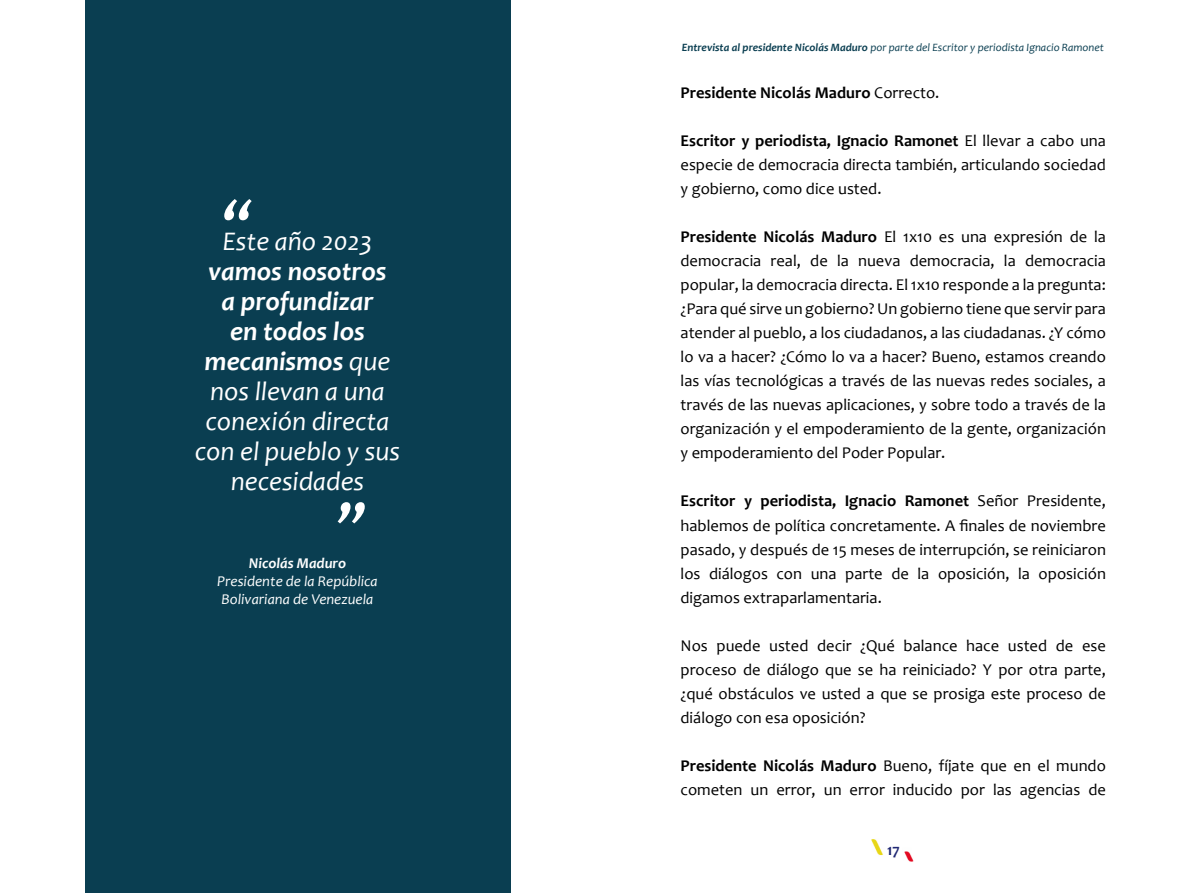
<style>
.page{position:relative;width:1191px;height:893px;background:#fff}
.page>*{position:absolute;margin:0;border:0;box-sizing:border-box;transform-origin:0 0}
.t1{font:italic 700 60px "Candara";color:#fff}
.t2{font:italic 27px/30px "Candara";color:#fff;text-align:center}
.t3{font:16.5px/24px "Candara";color:#000;text-align:justify}
.t4{font:700 16.5px "Candara";color:#000}
.t5{font:700 15.75px "Candara";color:#202873}
.t6{font:italic 15px/18px "Candara";color:#fff}
.t7{font:italic 700 15px "Candara";color:#fff}
.t8{font:italic 11.25px "Candara";color:#0a3e51}
.s1{font-weight:700}
.s2{font-weight:400}
</style>
<div class="page">
<img style="left:872px;top:839px;width:41px;height:23px">
<div style="left:85px;top:0;width:425px;height:893px;background:#0a3e51"></div>
<h1 class="t1" style="left:222px;top:184px;width:32px">“</h1>
<h2 class="t2" style="left:223px;top:226px;width:151px">Este año 2023</h2>
<h2 class="t2" style="left:195px;top:256px;width:207px"><span class="s1">vamos nosotros<br>a profundizar<br>en todos los mecanismos</span> que nos llevan a una conexión directa con el pueblo y sus necesidades</h2>
<h1 class="t1" style="left:336px;top:487px;width:32px">”</h1>
<p class="t7" style="left:249px;top:554px;width:99px">Nicolás Maduro</p>
<p class="t6" style="left:217px;top:572px;width:162px">Presidente de la República<br>Bolivariana de Venezuela</p>
<p class="t8" style="left:681px;top:40px;width:424px"><span class="s1">Entrevista al presidente Nicolás Maduro</span> por parte del Escritor y periodista Ignacio Ramonet</p>
<p class="t4" style="left:680px;top:83px;width:260px">Presidente Nicolás Maduro <span class="s2">Correcto.</span></p>
<p class="t3" style="left:680px;top:129px;width:427px"><span class="s1">Escritor y periodista, Ignacio Ramonet</span> El llevar a cabo una especie de democracia directa también, articulando sociedad y gobierno, como dice usted.</p>
<p class="t3" style="left:680px;top:225px;width:427px"><span class="s1">Presidente Nicolás Maduro</span> El 1x10 es una expresión de la democracia real, de la nueva democracia, la democracia popular, la democracia directa. El 1x10 responde a la pregunta: ¿Para qué sirve un gobierno? Un gobierno tiene que servir para atender al pueblo, a los ciudadanos, a las ciudadanas. ¿Y cómo lo va a hacer? ¿Cómo lo va a hacer? Bueno, estamos creando las vías tecnológicas a través de las nuevas redes sociales, a través de las nuevas aplicaciones, y sobre todo a través de la organización y el empoderamiento de la gente, organización y empoderamiento del Poder Popular.</p>
<p class="t3" style="left:680px;top:489px;width:427px"><span class="s1">Escritor y periodista, Ignacio Ramonet</span> Señor Presidente, hablemos de política concretamente. A finales de noviembre pasado, y después de 15 meses de interrupción, se reiniciaron los diálogos con una parte de la oposición, la oposición digamos extraparlamentaria.</p>
<p class="t3" style="left:680px;top:633px;width:427px">Nos puede usted decir ¿Qué balance hace usted de ese proceso de diálogo que se ha reiniciado? Y por otra parte, ¿qué obstáculos ve usted a que se prosiga este proceso de diálogo con esa oposición?</p>
<p class="t3" style="left:680px;top:753px;width:427px"><span class="s1">Presidente Nicolás Maduro</span> Bueno, fíjate que en el mundo cometen un error, un error inducido por las agencias de</p>
<p class="t5" style="left:887px;top:840px;width:14px">17</p>
</div>
